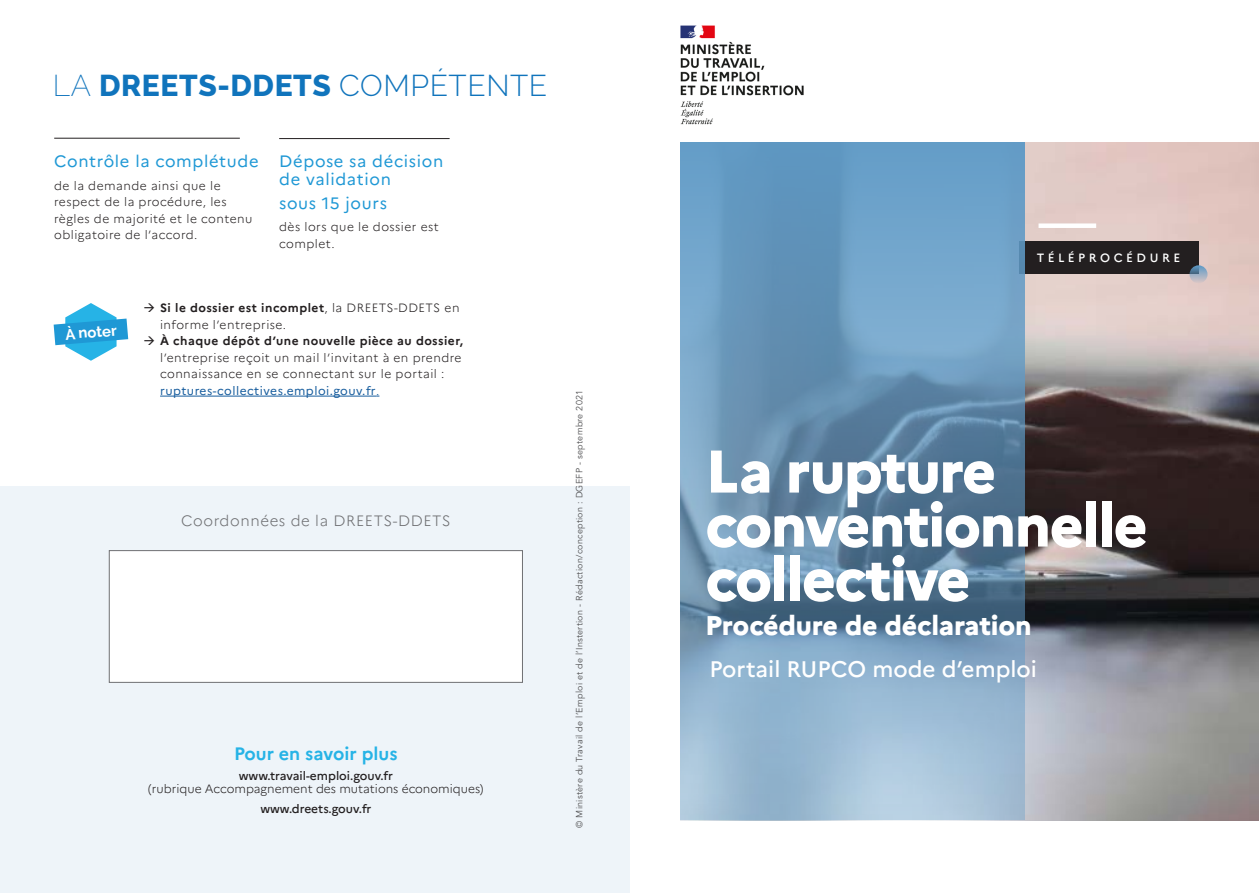
<style>
.page{position:relative;width:1259px;height:893px;background:#fff}
.page>*{position:absolute;margin:0;border:0;box-sizing:border-box;transform-origin:0 0}
.t1{font:800 60px/54px "Marianne";letter-spacing:-.03em;color:#fff}
.texte_courant{font:800 30px "Raleway";letter-spacing:.02em;color:#1074bc}
.t2{font:800 27px "Marianne";letter-spacing:-.01em;color:#fff}
.t3{font:500 22.5px "Marianne";color:#fff}
.t4{font:700 18px "Marianne";color:#26b3e6}
.texte_courant-2{font:16.5px/18px "Marianne";letter-spacing:.04em;color:#1f98d5}
.texte_courant-3{font:300 15px "Marianne";letter-spacing:.04em;color:#6f7073}
.t5{font:700 15px "Raleway";color:#fff}
.a_savoir_a_noter_tex{font:300 12px/16.5px "Marianne";letter-spacing:.04em;color:#231f20}
.a_savoir_a_noter_tex-2{font:300 12px "Marianne";color:#231f20}
.t6{font:500 12px "Marianne";color:#231f20}
._01_TITRE{font:500 12px "Marianne";letter-spacing:.29em;color:#fff}
.t7{font:9px "Avenir";letter-spacing:.03em;color:#505052}
.s1{font-weight:200}
.s2{font-weight:300}
.s3{font-weight:700}
.s4{font-weight:400;color:#175d9e}
.s5{color:#175d9e}
</style>
<div class="page">
<svg style="left:54px;top:303px;width:74px;height:58px"></svg>
<hr style="left:160px;top:396px;width:216px;height:1px;background:#175d9e">
<hr style="left:54px;top:138px;width:186px;height:1px;background:#231f20">
<hr style="left:279px;top:138px;width:170px;height:1px;background:#231f20">
<div style="left:0;top:486px;width:629px;height:407px;background:#eef4f9"></div>
<div style="left:109px;top:550px;width:413px;height:132px;background:#fff;border:1px solid #6f7073"></div>
<img style="left:680px;top:25px;width:124px;height:100px">
<img style="left:680px;top:142px;width:579px;height:678px">
<div style="left:1018px;top:242px;width:180px;height:32px;background:#231f20"></div>
<div style="left:1038px;top:223px;width:58px;height:5px;background:#fff"></div>
<svg style="left:1189px;top:265px;width:18px;height:18px"></svg>
<svg style="left:680px;top:143px;width:345px;height:677px;background:#729ab9"></svg>
<p class="texte_courant" style="left:53px;top:68px;width:496px"><span class="s1">LA</span> DREETS-DDETS <span class="s2">COMPÉTENTE</span></p>
<p class="texte_courant-2" style="left:54px;top:153px;width:206px">Contrôle la complétude</p>
<p class="a_savoir_a_noter_tex" style="left:54px;top:177px;width:200px">de la demande ainsi que le respect de la procédure, les règles de majorité et le contenu obligatoire de l’accord.</p>
<p class="texte_courant-2" style="left:279px;top:152px;width:166px">Dépose sa décision de validation</p>
<p class="texte_courant-2" style="left:279px;top:194px;width:109px">sous 15 jours</p>
<p class="a_savoir_a_noter_tex" style="left:279px;top:219px;width:161px">dès lors que le dossier est complet.</p>
<p class="t5" style="left:64px;top:326px;width:53px;rotate:-5deg">À noter</p>
<p class="a_savoir_a_noter_tex" style="left:160px;top:299px;width:301px"><span class="s3">Si le dossier est incomplet</span>, la DREETS-DDETS en informe l’entreprise.</p>
<p class="a_savoir_a_noter_tex" style="left:160px;top:332px;width:304px"><span class="s3">À chaque dépôt d’une nouvelle pièce au dossier, </span>l’entreprise reçoit un mail l’invitant à en prendre connaissance en se connectant sur le portail : <span class="s4">ruptures-collectives.emploi.gouv.fr</span><span class="s5">.</span></p>
<p class="texte_courant-3" style="left:181px;top:512px;width:271px">Coordonnées de la DREETS-DDETS</p>
<p class="t4" style="left:234px;top:743px;width:165px">Pour en savoir plus</p>
<p class="t6" style="left:239px;top:768px;width:156px">www.travail-emploi.gouv.fr</p>
<p class="a_savoir_a_noter_tex-2" style="left:148px;top:781px;width:337px">(rubrique Accompagnement des mutations économiques)</p>
<p class="t6" style="left:260px;top:801px;width:113px">www.dreets.gouv.fr</p>
<p class="t7" style="left:574px;top:828px;width:440px;rotate:-90deg">© Ministère du Travail de l’Emploi et de l’Instertion - Rédaction/conception : DGEFP - septembre 2021</p>
<p class="_01_TITRE" style="left:1036px;top:251px;width:145px">TÉLÉPROCÉDURE</p>
<p class="t1" style="left:705px;top:444px;width:444px">La rupture conventionnelle collective</p>
<p class="t2" style="left:705px;top:609px;width:328px">Procédure de déclaration</p>
<p class="t3" style="left:709px;top:655px;width:329px">Portail RUPCO mode d’emploi</p>
</div>
